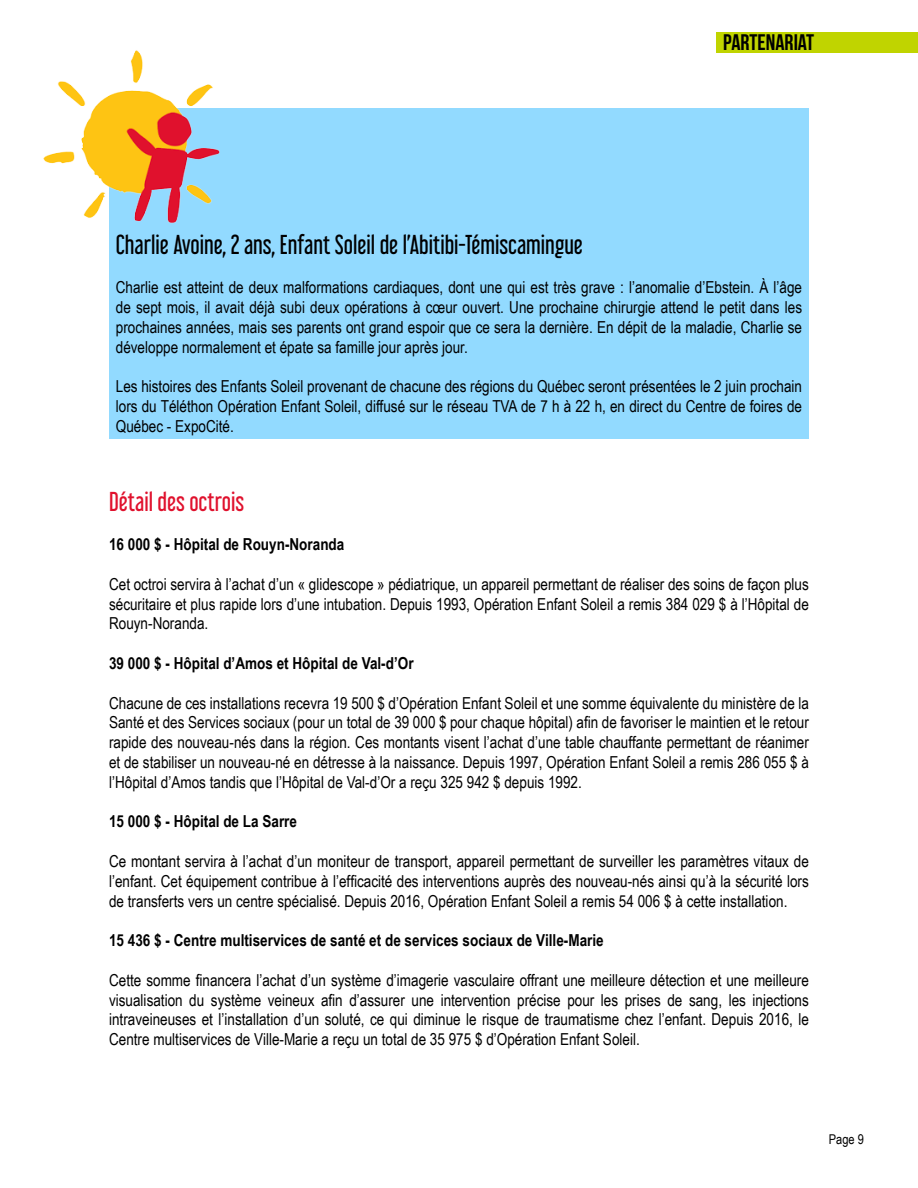
<style>
.page{position:relative;width:918px;height:1188px;background:#fff}
.page>*{position:absolute;margin:0;border:0;box-sizing:border-box;transform-origin:0 0}
.t1{font:24px "Libel Suit Rg";color:#000}
.t2{font:24px "Libel Suit Rg";color:#e0112d}
.t3{font:22.5px "Bebas Neue";color:#000}
.t4{font:16.5px/19.8px "Arial Narrow";color:#000;text-align:justify}
.t5{font:700 16.5px "Arial Narrow";color:#000}
.t6{font:13.5px "Arial Narrow";color:#000}
</style>
<div class="page">
<div style="left:716px;top:33px;width:202px;height:20px;background:#c0d400"></div>
<div style="left:109px;top:108px;width:700px;height:330px;background:#92daff"></div>
<img style="left:43px;top:50px;width:177px;height:173px">
<h2 class="t3" style="left:723px;top:30px;width:93px">PARTENARIAT</h2>
<h1 class="t1" style="left:116px;top:225px;width:469px">Charlie Avoine, 2 ans, Enfant Soleil de l’Abitibi-Témiscamingue</h1>
<p class="t4" style="left:116px;top:277px;width:688px">Charlie est atteint de deux malformations cardiaques, dont une qui est très grave : l’anomalie d’Ebstein. À l’âge de sept mois, il avait déjà subi deux opérations à cœur ouvert. Une prochaine chirurgie attend le petit dans les prochaines années, mais ses parents ont grand espoir que ce sera la dernière. En dépit de la maladie, Charlie se développe normalement et épate sa famille jour après jour.</p>
<p class="t4" style="left:116px;top:376px;width:688px">Les histoires des Enfants Soleil provenant de chacune des régions du Québec seront présentées le 2 juin prochain lors du Téléthon Opération Enfant Soleil, diffusé sur le réseau TVA de 7 h à 22 h, en direct du Centre de foires de Québec - ExpoCité.</p>
<h1 class="t2" style="left:109px;top:482px;width:137px">Détail des octrois</h1>
<p class="t5" style="left:109px;top:532px;width:237px">16 000 $ - Hôpital de Rouyn-Noranda</p>
<p class="t4" style="left:109px;top:574px;width:701px">Cet octroi servira à l’achat d’un « glidescope » pédiatrique, un appareil permettant de réaliser des soins de façon plus sécuritaire et plus rapide lors d’une intubation. Depuis 1993, Opération Enfant Soleil a remis 384 029 $ à l’Hôpital de Rouyn-Noranda.</p>
<p class="t5" style="left:109px;top:651px;width:306px">39 000 $ - Hôpital d’Amos et Hôpital de Val-d’Or</p>
<p class="t4" style="left:109px;top:692px;width:701px">Chacune de ces installations recevra 19 500 $ d’Opération Enfant Soleil et une somme équivalente du ministère de la Santé et des Services sociaux (pour un total de 39 000 $ pour chaque hôpital) afin de favoriser le maintien et le retour rapide des nouveau-nés dans la région. Ces montants visent l’achat d’une table chauffante permettant de réanimer et de stabiliser un nouveau-né en détresse à la naissance. Depuis 1997, Opération Enfant Soleil a remis 286 055 $ à l’Hôpital d’Amos tandis que l’Hôpital de Val-d’Or a reçu 325 942 $ depuis 1992.</p>
<p class="t5" style="left:109px;top:809px;width:190px">15 000 $ - Hôpital de La Sarre</p>
<p class="t4" style="left:109px;top:851px;width:701px">Ce montant servira à l’achat d’un moniteur de transport, appareil permettant de surveiller les paramètres vitaux de l’enfant. Cet équipement contribue à l’efficacité des interventions auprès des nouveau-nés ainsi qu’à la sécurité lors de transferts vers un centre spécialisé. Depuis 2016, Opération Enfant Soleil a remis 54 006 $ à cette installation.</p>
<p class="t5" style="left:109px;top:928px;width:496px">15 436 $ - Centre multiservices de santé et de services sociaux de Ville-Marie</p>
<p class="t4" style="left:109px;top:970px;width:701px">Cette somme financera l’achat d’un système d’imagerie vasculaire offrant une meilleure détection et une meilleure visualisation du système veineux afin d’assurer une intervention précise pour les prises de sang, les injections intraveineuses et l’installation d’un soluté, ce qui diminue le risque de traumatisme chez l’enfant. Depuis 2016, le Centre multiservices de Ville-Marie a reçu un total de 35 975 $ d’Opération Enfant Soleil.</p>
<p class="t6" style="left:829px;top:1129px;width:37px">Page 9</p>
</div>
